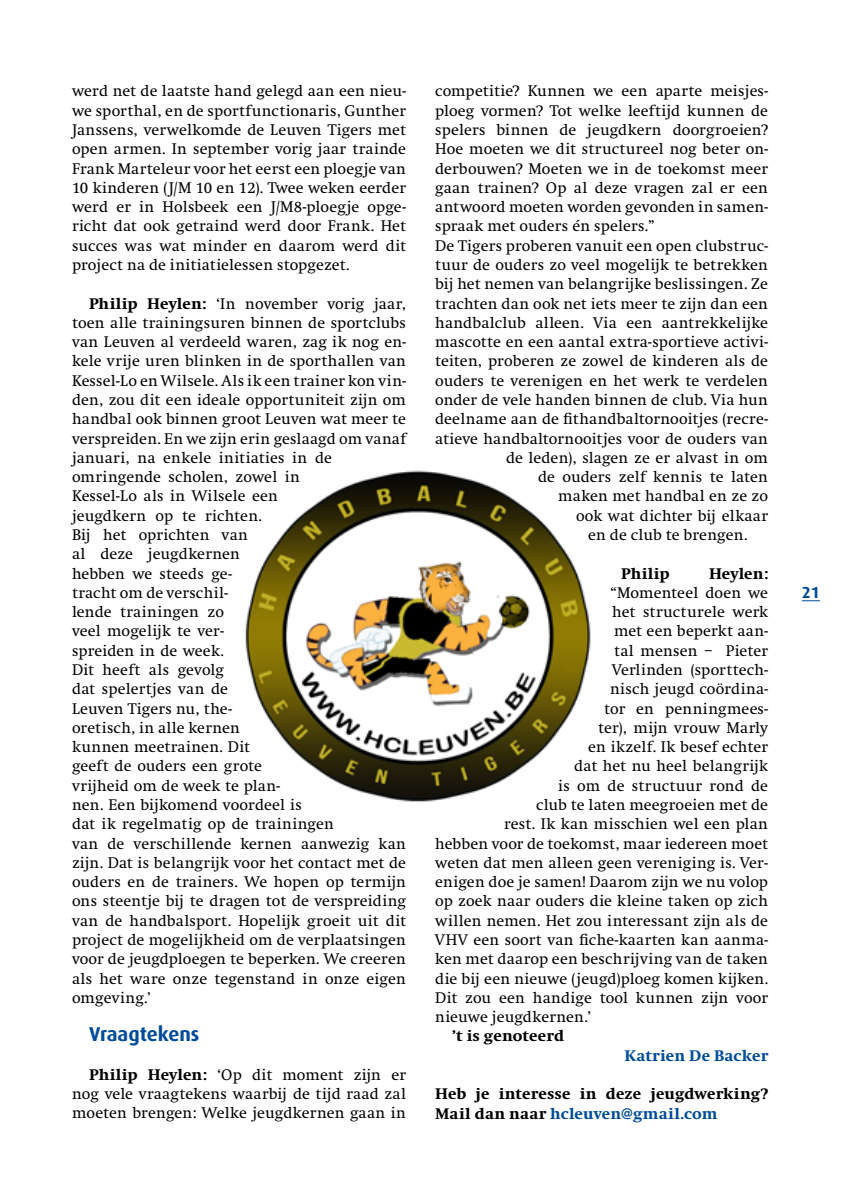
<style>
.page{position:relative;width:842px;height:1191px;background:#fff}
.page>*{position:absolute;margin:0;border:0;box-sizing:border-box;transform-origin:0 0}
.t1{font:700 20px "Dax";color:#004b9c}
.t2{font:16px/19.2px "Swift";letter-spacing:.01em;color:#000;text-align:justify}
.t3{font:800 16px/19.2px "Swift";letter-spacing:.01em;color:#000}
.t4{font:800 16px "Swift";letter-spacing:.015em;color:#004b9c}
.t5{font:700 16px "Dax";color:#004b9c}
.s1{font-weight:800}
.s2{color:#004b9c}
</style>
<div class="page">
<svg style="left:802px;top:600px;width:18px;height:1px"></svg>
<img style="left:245px;top:470px;width:346px;height:332px">
<p class="t2" style="left:72px;top:82px;width:336px">werd net de laatste hand gelegd aan een nieu&shy;we sporthal, en de sportfunctionaris, Gunther Janssens, verwelkomde de Leuven Tigers met open armen. In september vorig jaar trainde Frank Marteleur voor het eerst een ploegje van 10 kinderen (J/M 10 en 12). Twee weken eerder werd er in Holsbeek een J/M8-ploegje opge&shy;richt dat ook getraind werd door Frank. Het succes was wat minder en daarom werd dit project na de initiatielessen stopgezet.</p>
<p class="t2" style="left:72px;top:294px;width:336px;text-align:left;text-indent:17px"><span class="s1">Philip Heylen:</span> ‘In november vorig jaar, toen alle trainingsuren binnen de sportclubs van Leuven al verdeeld waren, zag ik nog en&shy;kele vrije uren blinken in de sporthallen van<br>Kessel-Lo en Wilsele. Als ik een trainer kon vin&shy;den, zou dit een ideale opportuniteit zijn om handbal ook binnen groot Leuven wat meer te verspreiden. En we zijn erin geslaagd om vanaf januari, na enkele initiaties in de omringende scholen, zowel in<br>Kessel-Lo als in Wilsele een<br>jeugdkern op te richten.<br>Bij het oprichten van<br>al deze jeugdkernen<br>hebben we steeds ge-<br>tracht om de verschil-<br>lende trainingen zo<br>veel mogelijk te ver-<br>spreiden in de week.<br>Dit heeft als gevolg<br>dat spelertjes van de<br>Leuven Tigers nu, the-<br>oretisch, in alle kernen<br>kunnen meetrainen. Dit<br>geeft de ouders een grote<br>vrijheid om de week te plan-<br>nen. Een bijkomend voordeel is<br>dat ik regelmatig op de trainingen<br>van de verschillende kernen aanwezig kan zijn. Dat is belangrijk voor het contact met de ouders en de trainers. We hopen op termijn ons steentje bij te dragen tot de verspreiding van de handbalsport. Hopelijk groeit uit dit project de mogelijkheid om de verplaatsingen voor de jeugdploegen te beperken. We creeren als het ware onze tegenstand in onze eigen omgeving.’</p>
<p class="t1" style="left:89px;top:1023px;width:112px">Vraagtekens</p>
<p class="t2" style="left:72px;top:1065px;width:336px;text-indent:17px"><span class="s1">Philip Heylen:</span> ‘Op dit moment zijn er nog vele vraagtekens waarbij de tijd raad zal moeten brengen: Welke jeugdkernen gaan in</p>
<p class="t2" style="left:435px;top:82px;width:334px">competitie? Kunnen we een aparte meisjes-</p>
<p class="t2" style="left:435px;top:101px;width:334px">ploeg vormen? Tot welke leeftijd kunnen de</p>
<p class="t2" style="left:435px;top:120px;width:334px">spelers binnen de jeugdkern doorgroeien?</p>
<p class="t2" style="left:435px;top:140px;width:334px">Hoe moeten we dit structureel nog beter on-</p>
<p class="t2" style="left:435px;top:159px;width:334px">derbouwen? Moeten we in de toekomst meer</p>
<p class="t2" style="left:435px;top:178px;width:334px">gaan trainen? Op al deze vragen zal er een</p>
<p class="t2" style="left:435px;top:198px;width:334px">antwoord moeten worden gevonden in samen-</p>
<p class="t2" style="left:435px;top:217px;width:221px">spraak met ouders én spelers.”</p>
<p class="t2" style="left:435px;top:236px;width:334px">De Tigers proberen vanuit een open clubstruc-</p>
<p class="t2" style="left:435px;top:255px;width:334px">tuur de ouders zo veel mogelijk te betrekken</p>
<p class="t2" style="left:435px;top:275px;width:334px">bij het nemen van belangrijke beslissingen. Ze</p>
<p class="t2" style="left:435px;top:294px;width:334px">trachten dan ook net iets meer te zijn dan een</p>
<p class="t2" style="left:435px;top:313px;width:334px">handbalclub alleen. Via een aantrekkelijke</p>
<p class="t2" style="left:435px;top:333px;width:334px">mascotte en een aantal extra-sportieve activi-</p>
<p class="t2" style="left:435px;top:352px;width:334px">teiten, proberen ze zowel de kinderen als de</p>
<p class="t2" style="left:435px;top:371px;width:334px">ouders te verenigen en het werk te verdelen</p>
<p class="t2" style="left:435px;top:390px;width:334px">onder de vele handen binnen de club. Via hun</p>
<p class="t2" style="left:435px;top:410px;width:334px">deelname aan de fithandbaltornooitjes (recre-</p>
<p class="t2" style="left:435px;top:429px;width:334px">atieve handbaltornooitjes voor de ouders van</p>
<p class="t2" style="left:506px;top:448px;width:264px">de leden), slagen ze er alvast in om</p>
<p class="t2" style="left:538px;top:467px;width:231px">de ouders zelf kennis te laten</p>
<p class="t2" style="left:558px;top:487px;width:211px">maken met handbal en ze zo</p>
<p class="t2" style="left:576px;top:506px;width:193px">ook wat dichter bij elkaar</p>
<p class="t2" style="left:588px;top:525px;width:161px">en de club te brengen.</p>
<p class="t3" style="left:621px;top:564px;width:50px">Philip</p>
<p class="t3" style="left:709px;top:564px;width:60px">Heylen:</p>
<p class="t2" style="left:610px;top:583px;width:159px">“Momenteel doen we</p>
<p class="t2" style="left:612px;top:602px;width:157px">het structurele werk</p>
<p class="t2" style="left:614px;top:622px;width:155px">met een beperkt aan-</p>
<p class="t2" style="left:614px;top:641px;width:155px">tal mensen – Pieter</p>
<p class="t2" style="left:612px;top:660px;width:157px">Verlinden (sporttech-</p>
<p class="t2" style="left:610px;top:680px;width:159px">nisch jeugd coördina-</p>
<p class="t2" style="left:604px;top:699px;width:165px">tor en penningmees-</p>
<p class="t2" style="left:598px;top:718px;width:172px">ter), mijn vrouw Marly</p>
<p class="t2" style="left:588px;top:737px;width:181px">en ikzelf. Ik besef echter</p>
<p class="t2" style="left:574px;top:757px;width:195px">dat het nu heel belangrijk</p>
<p class="t2" style="left:558px;top:776px;width:211px">is om de structuur rond de</p>
<p class="t2" style="left:536px;top:795px;width:233px">club te laten meegroeien met de</p>
<p class="t2" style="left:504px;top:815px;width:265px">rest. Ik kan misschien wel een plan</p>
<p class="t2" style="left:435px;top:834px;width:334px">hebben voor de toekomst, maar iedereen moet</p>
<p class="t2" style="left:435px;top:853px;width:334px">weten dat men alleen geen vereniging is. Ver-</p>
<p class="t2" style="left:435px;top:872px;width:334px">enigen doe je samen! Daarom zijn we nu volop</p>
<p class="t2" style="left:435px;top:892px;width:334px">op zoek naar ouders die kleine taken op zich</p>
<p class="t2" style="left:435px;top:911px;width:334px">willen nemen. Het zou interessant zijn als de</p>
<p class="t2" style="left:435px;top:930px;width:334px">VHV een soort van fiche-kaarten kan aanma-</p>
<p class="t2" style="left:435px;top:949px;width:334px">ken met daarop een beschrijving van de taken</p>
<p class="t2" style="left:435px;top:969px;width:334px">die bij een nieuwe (jeugd)ploeg komen kijken.</p>
<p class="t2" style="left:435px;top:988px;width:334px">Dit zou een handige tool kunnen zijn voor</p>
<p class="t2" style="left:435px;top:1007px;width:158px">nieuwe jeugdkernen.’</p>
<p class="t3" style="left:452px;top:1026px;width:113px">’t is genoteerd</p>
<p class="t4" style="left:624px;top:1046px;width:145px">Katrien De Backer</p>
<p class="t3" style="left:435px;top:1084px;width:334px">Heb je interesse in deze jeugdwerking?<br>Mail dan naar <span class="s2">hcleuven@gmail.com</span></p>
<p class="t5" style="left:802px;top:583px;width:19px">21</p>
</div>
